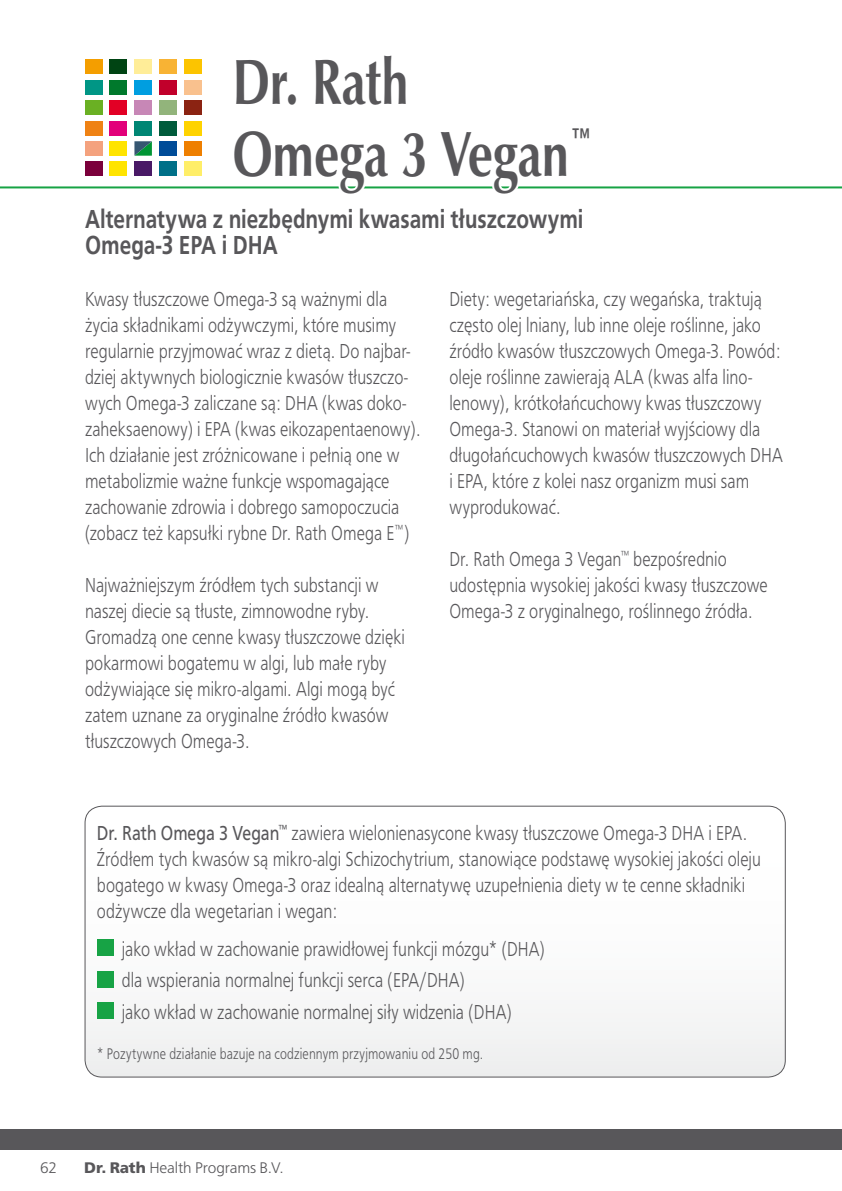
<style>
.page{position:relative;width:842px;height:1191px;background:#fff}
.page>*{position:absolute;margin:0;border:0;box-sizing:border-box;transform-origin:0 0}
.t1{font:64.4px "Zapf Humnst PL Bold A";color:#58575a;scale:.75 1}
.t2{font:500 27px/26px "F015 TCE";color:#58575a;scale:.8 1}
.t3{font:300 21px/26px "F015 TCE";color:#58575a;scale:.8 1}
.t4{font:300 16px "F015 TCE";letter-spacing:.005em;color:#58575a;scale:.8 1}
.t5{font:300 16px "F015 TCE";letter-spacing:.005em;color:#58575a}
.s1{font-weight:400}
.s2{font-weight:700}
</style>
<div class="page">
<div style="left:0;top:1129px;width:842px;height:21px;background:#58575a"></div>
<svg style="left:85px;top:807px;width:700px;height:270px"></svg>
<div style="left:97px;top:939px;width:16px;height:16px;background:#17a345"></div>
<div style="left:97px;top:970px;width:16px;height:17px;background:#17a345"></div>
<div style="left:97px;top:1002px;width:16px;height:17px;background:#17a345"></div>
<hr style="left:0;top:186px;width:842px;height:2px;background:#17a345">
<svg style="left:230px;top:186px;width:199px;height:3px"></svg>
<svg style="left:435px;top:186px;width:158px;height:3px"></svg>
<div style="left:159px;top:141px;width:18px;height:15px;background:#004c98"></div>
<div style="left:184px;top:141px;width:17px;height:15px;background:#ee7f00"></div>
<svg style="left:134px;top:141px;width:18px;height:15px"></svg>
<div style="left:85px;top:60px;width:17px;height:14px;background:#f49e00"></div>
<div style="left:110px;top:80px;width:17px;height:14px;background:#00792c"></div>
<div style="left:110px;top:60px;width:17px;height:14px;background:#004413"></div>
<div style="left:134px;top:80px;width:18px;height:14px;background:#009ee0"></div>
<div style="left:159px;top:60px;width:18px;height:14px;background:#f8b334"></div>
<div style="left:159px;top:80px;width:18px;height:14px;background:#c1002b"></div>
<div style="left:110px;top:121px;width:17px;height:14px;background:#e2007a"></div>
<div style="left:134px;top:121px;width:18px;height:14px;background:#008674"></div>
<div style="left:184px;top:121px;width:17px;height:14px;background:#ffd300"></div>
<div style="left:184px;top:60px;width:17px;height:14px;background:#fcc400"></div>
<div style="left:184px;top:80px;width:17px;height:14px;background:#f9c18e"></div>
<div style="left:110px;top:100px;width:17px;height:15px;background:#e20025"></div>
<div style="left:134px;top:100px;width:18px;height:15px;background:#c787b6"></div>
<div style="left:159px;top:100px;width:18px;height:15px;background:#92b47b"></div>
<div style="left:184px;top:100px;width:17px;height:15px;background:#8b2312"></div>
<div style="left:85px;top:141px;width:17px;height:15px;background:#f4a27e"></div>
<div style="left:85px;top:162px;width:17px;height:14px;background:#7b003b"></div>
<div style="left:110px;top:162px;width:17px;height:14px;background:#ffe400"></div>
<div style="left:159px;top:121px;width:18px;height:14px;background:#005b3b"></div>
<div style="left:85px;top:80px;width:17px;height:14px;background:#009685"></div>
<div style="left:134px;top:162px;width:18px;height:14px;background:#491966"></div>
<div style="left:85px;top:100px;width:17px;height:15px;background:#6ab023"></div>
<div style="left:159px;top:162px;width:18px;height:14px;background:#007088"></div>
<div style="left:85px;top:121px;width:17px;height:14px;background:#ef8214"></div>
<div style="left:184px;top:162px;width:17px;height:14px;background:#ffee68"></div>
<div style="left:110px;top:141px;width:17px;height:15px;background:#ffe400"></div>
<div style="left:134px;top:60px;width:18px;height:14px;background:#ffed98"></div>
<h1 class="t1" style="left:233px;top:42px;width:236px">Dr. Rath</h1>
<h1 class="t1" style="left:233px;top:114px;width:482px">Omega 3 Vegan<sup>™</sup></h1>
<p class="t2" style="left:85px;top:206px;width:624px">Alternatywa z niezbędnymi kwasami tłuszczowymi<br>Omega-3 EPA i DHA</p>
<p class="t3" style="left:85px;top:286px;width:421px">Kwasy tłuszczowe Omega-3 są ważnymi dla życia składnikami odżywczymi, które musimy regularnie przyjmować wraz z dietą. Do najbar&shy;dziej aktywnych biologicznie kwasów tłuszczo&shy;wych Omega-3 zaliczane są: DHA (kwas doko&shy;zaheksaenowy) i EPA (kwas eikozapentaenowy).<br>Ich działanie jest zróżnicowane i pełnią one w metabolizmie ważne funkcje wspomagające zachowanie zdrowia i dobrego samopoczucia (zobacz też kapsułki rybne Dr. Rath Omega E<sup>™</sup> )</p>
<p class="t3" style="left:85px;top:572px;width:401px">Najważniejszym źródłem tych substancji w naszej diecie są tłuste, zimnowodne ryby.<br>Gromadzą one cenne kwasy tłuszczowe dzięki pokarmowi bogatemu w algi, lub małe ryby odżywiające się mikro-algami. Algi mogą być zatem uznane za oryginalne źródło kwasów tłuszczowych Omega-3.</p>
<p class="t3" style="left:449px;top:286px;width:418px">Diety: wegetariańska, czy wegańska, traktują często olej lniany, lub inne oleje roślinne, jako źródło kwasów tłuszczowych Omega-3. Powód: oleje roślinne zawierają ALA (kwas alfa lino&shy;lenowy), krótkołańcuchowy kwas tłuszczowy Omega-3. Stanowi on materiał wyjściowy dla długołańcuchowych kwasów tłuszczowych DHA i EPA, które z kolei nasz organizm musi sam wyprodukować.</p>
<p class="t3" style="left:449px;top:546px;width:399px">Dr. Rath Omega 3 Vegan<sup>™</sup> bezpośrednio udostępnia wysokiej jakości kwasy tłuszczowe<br>Omega-3 z oryginalnego, roślinnego źródła.</p>
<p class="t3" style="left:97px;top:820px;width:831px"><span class="s1">Dr. Rath Omega 3 Vegan</span><sup>™</sup> zawiera wielonienasycone kwasy tłuszczowe Omega-3 DHA i EPA.<br>Źródłem tych kwasów są mikro-algi Schizochytrium, stanowiące podstawę wysokiej jakości oleju bogatego w kwasy Omega-3 oraz idealną alternatywę uzupełnienia diety w te cenne składniki odżywcze dla wegetarian i wegan:</p>
<p class="t3" style="left:122px;top:933px;width:530px;line-height:31.6px">jako wkład w zachowanie prawidłowej funkcji mózgu* (DHA) dla wspierania normalnej funkcji serca (EPA/DHA)<br>jako wkład w zachowanie normalnej siły widzenia (DHA)</p>
<p class="t4" style="left:97px;top:1044px;width:485px">* Pozytywne działanie bazuje na codziennym przyjmowaniu od 250 mg.</p>
<p class="t5" style="left:40px;top:1159px;width:18px">62</p>
<p class="t5" style="left:84px;top:1159px;width:201px"><span class="s2">Dr. Rath</span> Health Programs B.V.</p>
</div>
